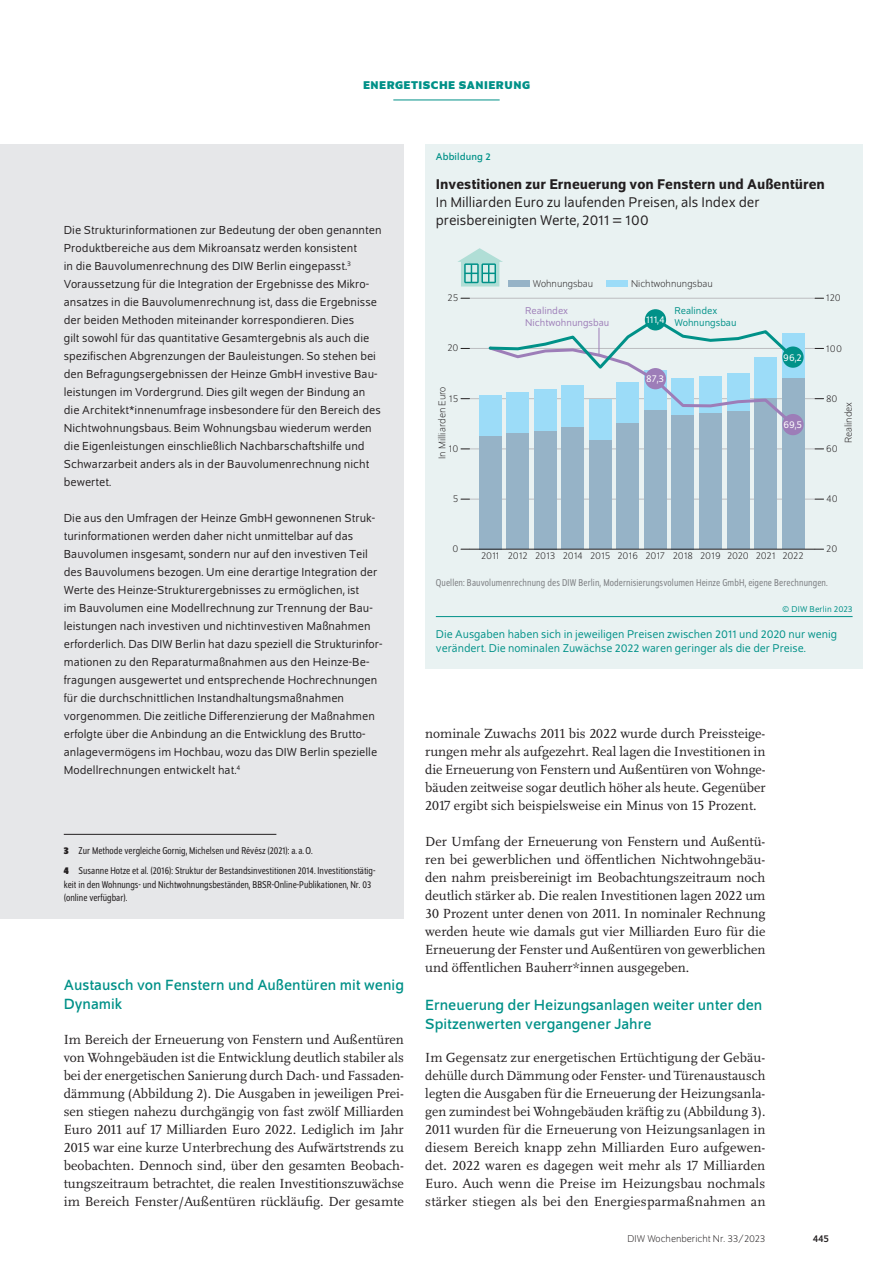
<style>
.page{position:relative;width:893px;height:1263px;background:#fff}
.page>*{position:absolute;margin:0;border:0;box-sizing:border-box;transform-origin:0 0}
.t1{font:15.75px/19.5px "Schumpeter";color:#009188}
.t2{font:15px/18px "Schumpeter Blond";color:#231f20}
.t3{font:500 15px "Schumpeter";color:#231f20}
.t4{font:13.8px/18px "Scala Pro";color:#231f20;text-align:justify}
.t5{font:12.3px/18px "Schumpeter Blond";letter-spacing:.005em;color:#231f20}
.t6{font:12px/13.5px "Schumpeter Blond";color:#009188}
.t7{font:700 12px "Schumpeter";color:#009188}
.t8{font:semi-condensed 10.5px/20px "Schumpeter Blond";color:#231f20}
.t9{font:300 10.5px "Schumpeter";color:#231f20}
.t10{font:semi-condensed 10.5px "Schumpeter Blond";letter-spacing:.01em;color:#808285}
.t11{font:10.5px/12px "Schumpeter Blond";color:#9d7db8}
.t12{font:10.5px/12px "Schumpeter Blond";color:#009188}
.t13{font:10.5px "Schumpeter Blond";letter-spacing:.02em;color:#fff}
.t14{font:10.5px "Schumpeter";letter-spacing:.01em;color:#009188}
.t15{font:10.5px "Schumpeter";color:#231f20}
.t16{font:9px "Schumpeter Blond";letter-spacing:.01em;color:#009188}
.s1{font-family:"Schumpeter";font-weight:700}
</style>
<div class="page">
<hr style="left:393px;top:100px;width:107px;height:1px;background:#009188">
<div style="left:0;top:144px;width:43px;height:774px;background:#e6e7e9"></div>
<div style="left:30px;top:144px;width:374px;height:774px;background:#e6e7e9"></div>
<hr style="left:64px;top:834px;width:212px;height:1px;background:#231f20">
<div style="left:425px;top:144px;width:438px;height:525px;background:#e9f2f2"></div>
<hr style="left:469px;top:298px;width:346px;height:1px;background:#bcbdc0">
<hr style="left:469px;top:348px;width:346px;height:1px;background:#bcbdc0">
<hr style="left:469px;top:398px;width:346px;height:1px;background:#bcbdc0">
<hr style="left:469px;top:449px;width:346px;height:1px;background:#bcbdc0">
<hr style="left:469px;top:499px;width:346px;height:1px;background:#bcbdc0">
<div style="left:479px;top:395px;width:22px;height:41px;background:#9cdcf8"></div>
<div style="left:479px;top:436px;width:22px;height:113px;background:#96b3c7"></div>
<div style="left:507px;top:392px;width:22px;height:41px;background:#9cdcf8"></div>
<div style="left:507px;top:433px;width:22px;height:116px;background:#96b3c7"></div>
<div style="left:534px;top:389px;width:22px;height:42px;background:#9cdcf8"></div>
<div style="left:534px;top:431px;width:22px;height:118px;background:#96b3c7"></div>
<div style="left:562px;top:427px;width:22px;height:122px;background:#96b3c7"></div>
<div style="left:589px;top:399px;width:22px;height:42px;background:#9cdcf8"></div>
<div style="left:589px;top:441px;width:22px;height:108px;background:#96b3c7"></div>
<div style="left:617px;top:424px;width:22px;height:125px;background:#96b3c7"></div>
<div style="left:644px;top:411px;width:22px;height:138px;background:#96b3c7"></div>
<div style="left:672px;top:415px;width:22px;height:134px;background:#96b3c7"></div>
<div style="left:699px;top:413px;width:23px;height:136px;background:#96b3c7"></div>
<div style="left:727px;top:412px;width:22px;height:137px;background:#96b3c7"></div>
<div style="left:754px;top:398px;width:23px;height:151px;background:#96b3c7"></div>
<div style="left:782px;top:333px;width:22px;height:46px;background:#9cdcf8"></div>
<div style="left:782px;top:379px;width:22px;height:170px;background:#96b3c7"></div>
<hr style="left:469px;top:549px;width:346px;height:1px;background:#231f20">
<div style="left:508px;top:280px;width:22px;height:7px;background:#96b3c7"></div>
<div style="left:607px;top:280px;width:21px;height:7px;background:#9cdcf8"></div>
<svg style="left:488px;top:318px;width:309px;height:111px"></svg>
<svg style="left:458px;top:248px;width:45px;height:39px"></svg>
<div style="left:645px;top:309px;width:21px;height:21px;background:#009188;border-radius:50%"></div>
<div style="left:782px;top:346px;width:22px;height:22px;background:#009188;border-radius:50%"></div>
<div style="left:645px;top:368px;width:21px;height:21px;background:#9d7db8;border-radius:50%"></div>
<div style="left:782px;top:414px;width:22px;height:21px;background:#9d7db8;border-radius:50%"></div>
<hr style="left:436px;top:616px;width:417px;height:1px;background:#009188">
<p class="t7" style="left:363px;top:79px;width:17px">ENERGETISCHE</p>
<p class="t7" style="left:459px;top:79px;width:17px">SANIERUNG</p>
<p class="t5" style="left:64px;top:221px;width:319px">Die Strukturinformationen zur Bedeutung der oben genannten Produktbereiche aus dem Mikroansatz werden konsistent<br>in die Bauvolumenrechnung des DIW Berlin eingepasst.<sup>3<br></sup>Voraussetzung für die Integration der Ergebnisse des Mikro&shy;ansatzes in die Bauvolumenrechnung ist, dass die Ergebnisse der beiden Methoden miteinander korrespondieren. Dies<br>gilt sowohl für das quantitative Gesamtergebnis als auch die spezifischen Abgrenzungen der Bauleistungen. So stehen bei den Befragungsergebnissen der Heinze GmbH investive Bau&shy;leistungen im Vordergrund. Dies gilt wegen der Bindung an die Architekt*innenumfrage insbesondere für den Bereich des Nichtwohnungsbaus. Beim Wohnungsbau wiederum werden die Eigenleistungen einschließlich Nachbarschaftshilfe und Schwarzarbeit anders als in der Bauvolumenrechnung nicht bewertet.</p>
<p class="t5" style="left:64px;top:509px;width:320px">Die aus den Umfragen der Heinze GmbH gewonnenen Struk&shy;turinformationen werden daher nicht unmittelbar auf das Bauvolumen insgesamt, sondern nur auf den investiven Teil des Bauvolumens bezogen. Um eine derartige Integration der Werte des Heinze-Strukturergebnisses zu ermöglichen, ist<br>im Bauvolumen eine Modellrechnung zur Trennung der Bau&shy;leistungen nach investiven und nichtinvestiven Maßnahmen erforderlich. Das DIW Berlin hat dazu speziell die Strukturinfor&shy;mationen zu den Reparaturmaßnahmen aus den Heinze-Be&shy;fragungen ausgewertet und entsprechende Hochrechnungen für die durchschnittlichen Instandhaltungsmaßnahmen vorgenommen. Die zeitliche Differenzierung der Maßnahmen erfolgte über die Anbindung an die Entwicklung des Brutto&shy;anlagevermögens im Hochbau, wozu das DIW Berlin spezielle Modellrechnungen entwickelt hat.<sup>4</sup></p>
<p class="t8" style="left:64px;top:841px;width:313px"><span class="s1">3</span> Zur Methode vergleiche Gornig, Michelsen und Révész (2021): a.a.O.<br><span class="s1">4</span> Susanne Hotze et al. (2016): Struktur der Bestandsinvestitionen 2014. Investitionstätig-</p>
<p class="t8" style="left:64px;top:878px;width:309px;line-height:13.5px">keit in den Wohnungs- und Nichtwohnungsbeständen, BBSR-Online-Publikationen, Nr. 03 (online verfügbar).</p>
<p class="t1" style="left:64px;top:975px;width:342px">Austausch von Fenstern und Außentüren mit wenig<br>Dynamik</p>
<p class="t4" style="left:64px;top:1030px;width:342px">Im Bereich der Erneuerung von Fenstern und Außentüren von Wohngebäuden ist die Entwicklung deutlich stabiler als bei der energetischen Sanierung durch Dach- und Fassaden&shy;dämmung (Abbildung 2). Die Ausgaben in jeweiligen Prei&shy;sen stiegen nahezu durchgängig von fast zwölf Milliarden Euro 2011 auf 17 Milliarden Euro 2022. Lediglich im Jahr 2015 war eine kurze Unterbrechung des Aufwärtstrends zu beobachten. Dennoch sind, über den gesamten Beobach&shy;tungszeitraum betrachtet, die realen Investitionszuwächse im Bereich Fenster/Außentüren rückläufig. Der gesamte</p>
<p class="t14" style="left:436px;top:151px;width:56px">Abbildung 2</p>
<p class="t3" style="left:436px;top:176px;width:391px">Investitionen zur Erneuerung von Fenstern und Außentüren</p>
<p class="t2" style="left:436px;top:193px;width:325px">In Milliarden Euro zu laufenden Preisen, als Index der preisbereinigten Werte, 2011 = 100</p>
<p class="t9" style="left:448px;top:293px;width:12px">25</p>
<p class="t9" style="left:533px;top:278px;width:62px">Wohnungsbau</p>
<p class="t9" style="left:631px;top:278px;width:83px">Nichtwohnungsbau</p>
<p class="t12" style="left:674px;top:305px;width:64px">Realindex<br>Wohnungsbau</p>
<p class="t11" style="left:525px;top:305px;width:86px">Realindex<br>Nichtwohnungsbau</p>
<p class="t13" style="left:646px;top:314px;width:20px">111,4</p>
<p class="t9" style="left:826px;top:293px;width:16px">120</p>
<p class="t9" style="left:447px;top:343px;width:13px">20</p>
<p class="t9" style="left:826px;top:343px;width:17px">100</p>
<p class="t13" style="left:783px;top:352px;width:20px">96,2</p>
<p class="t13" style="left:646px;top:373px;width:19px">87,3</p>
<p class="t9" style="left:437px;top:459px;width:74px;rotate:-90deg">In Milliarden Euro</p>
<p class="t9" style="left:449px;top:393px;width:11px">15</p>
<p class="t9" style="left:449px;top:443px;width:11px">10</p>
<p class="t13" style="left:783px;top:419px;width:20px">69,5</p>
<p class="t9" style="left:826px;top:393px;width:13px">80</p>
<p class="t9" style="left:843px;top:443px;width:43px;rotate:-90deg">Realindex</p>
<p class="t9" style="left:826px;top:444px;width:13px">60</p>
<p class="t9" style="left:453px;top:493px;width:7px">5</p>
<p class="t9" style="left:826px;top:494px;width:13px">40</p>
<p class="t9" style="left:452px;top:544px;width:7px">0</p>
<p class="t9" style="left:481px;top:551px;width:324px">2011 2012 2013 2014 2015 2016 2017 2018 2019 2020 2021 2022</p>
<p class="t9" style="left:826px;top:544px;width:13px">20</p>
<p class="t10" style="left:436px;top:577px;width:393px">Quellen: Bauvolumenrechnung des DIW Berlin, Modernisierungsvolumen Heinze GmbH, eigene Berechnungen.</p>
<p class="t16" style="left:782px;top:605px;width:72px">© DIW Berlin 2023</p>
<p class="t6" style="left:436px;top:628px;width:403px">Die Ausgaben haben sich in jeweiligen Preisen zwischen 2011 und 2020 nur wenig verändert. Die nominalen Zuwächse 2022 waren geringer als die der Preise.</p>
<p class="t4" style="left:425px;top:724px;width:342px">nominale Zuwachs 2011 bis 2022 wurde durch Preissteige&shy;rungen mehr als aufgezehrt. Real lagen die Investitionen in die Erneuerung von Fenstern und Außentüren von Wohnge&shy;bäuden zeitweise sogar deutlich höher als heute. Gegenüber 2017 ergibt sich beispielsweise ein Minus von 15 Prozent.</p>
<p class="t4" style="left:425px;top:832px;width:342px">Der Umfang der Erneuerung von Fenstern und Außentü&shy;ren bei gewerblichen und öffentlichen Nichtwohngebäu&shy;den nahm preisbereinigt im Beobachtungszeitraum noch deutlich stärker ab. Die realen Investitionen lagen 2022 um 30 Prozent unter denen von 2011. In nominaler Rechnung werden heute wie damals gut vier Milliarden Euro für die Erneuerung der Fenster und Außentüren von gewerblichen und öffentlichen Bauherr*innen ausgegeben.</p>
<p class="t1" style="left:425px;top:995px;width:339px">Erneuerung der Heizungsanlagen weiter unter den<br>Spitzenwerten vergangener Jahre</p>
<p class="t4" style="left:425px;top:1048px;width:342px">Im Gegensatz zur energetischen Ertüchtigung der Gebäu&shy;dehülle durch Dämmung oder Fenster- und Türenaustausch legten die Ausgaben für die Erneuerung der Heizungsanla&shy;gen zumindest bei Wohngebäuden kräftig zu (Abbildung 3).<br>2011 wurden für die Erneuerung von Heizungsanlagen in diesem Bereich knapp zehn Milliarden Euro aufgewen&shy;det. 2022 waren es dagegen weit mehr als 17 Milliarden Euro. Auch wenn die Preise im Heizungsbau nochmals stärker stiegen als bei den Energiesparmaßnahmen an</p>
<p class="t9" style="left:628px;top:1234px;width:139px">DIW Wochenbericht Nr. 33/2023</p>
<p class="t15" style="left:813px;top:1233px;width:18px">445</p>
</div>
